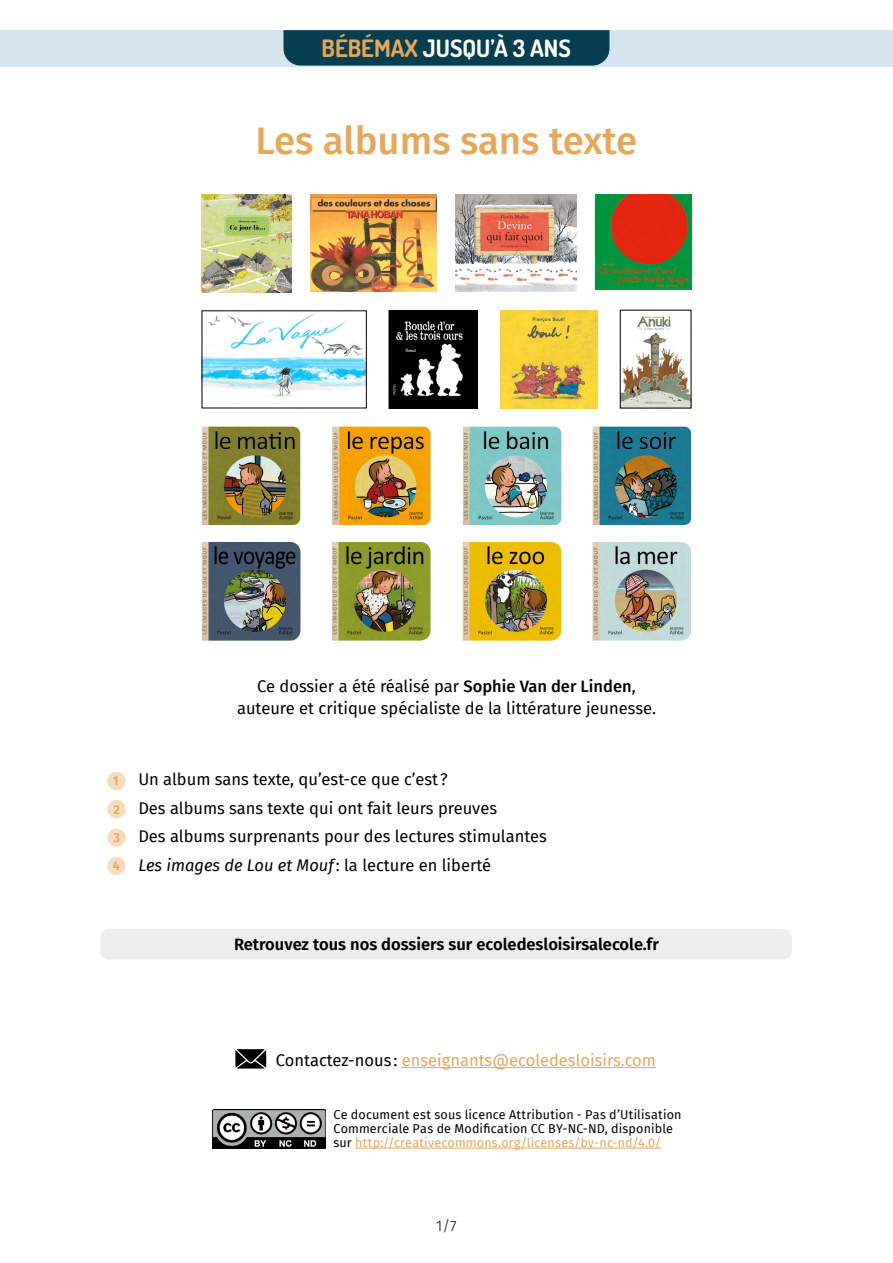
<style>
.page{position:relative;width:893px;height:1263px;background:#fff}
.page>*{position:absolute;margin:0;border:0;box-sizing:border-box;transform-origin:0 0}
.t1{font:500 38.4px "Fira Sans";color:#e8a757}
.t2{font:700 24px "Dosis";color:#fff}
.t3{font:16.5px/28.5px "Fira Sans";color:#000}
.t4{font:600 16.5px "Fira Sans";color:#000}
.t5{font:16.5px "Fira Sans";color:#e8a757}
.t6{font:300 15px "Fira Sans";color:#000}
.t7{font:600 12.9px/28.3px "Fira Sans";color:#e8a757;text-align:justify}
.t8{font:12.6px/14px "Fira Sans";letter-spacing:.01em;color:#000}
.s1{color:#e8a757}
.s2{font-weight:500}
.s3{font-style:italic}
.s4{color:#000}
</style>
<div class="page">
<div style="left:0;top:30px;width:893px;height:36px;background:#d4e5ef"></div>
<svg style="left:283px;top:30px;width:326px;height:36px;background:#0c4254"></svg>
<div style="left:100px;top:929px;width:692px;height:31px;background:#ededed;border-radius:9px"></div>
<hr style="left:402px;top:1067px;width:254px;height:1px;background:#e8a757">
<svg style="left:235px;top:1049px;width:32px;height:20px"></svg>
<img style="left:213px;top:1109px;width:112px;height:39px">
<hr style="left:355px;top:1148px;width:306px;height:1px;background:#e8a757">
<div style="left:107px;top:772px;width:19px;height:18px;background:#f7ddbe;border-radius:50%"></div>
<div style="left:107px;top:800px;width:19px;height:18px;background:#f7ddbe;border-radius:50%"></div>
<div style="left:107px;top:828px;width:19px;height:19px;background:#f7ddbe;border-radius:50%"></div>
<div style="left:107px;top:857px;width:19px;height:18px;background:#f7ddbe;border-radius:50%"></div>
<img style="left:202px;top:427px;width:98px;height:98px">
<img style="left:332px;top:427px;width:99px;height:98px">
<img style="left:463px;top:427px;width:98px;height:98px">
<img style="left:593px;top:427px;width:98px;height:98px">
<img style="left:463px;top:542px;width:98px;height:99px">
<img style="left:202px;top:542px;width:98px;height:99px">
<img style="left:332px;top:542px;width:99px;height:99px">
<img style="left:592px;top:542px;width:99px;height:99px">
<img style="left:204px;top:313px;width:160px;height:84px">
<img style="left:389px;top:311px;width:89px;height:97px">
<img style="left:500px;top:311px;width:97px;height:97px">
<img style="left:622px;top:316px;width:67px;height:90px">
<div style="left:620px;top:310px;width:71px;height:98px;border:1px solid #000"></div>
<img style="left:202px;top:194px;width:90px;height:98px">
<img style="left:311px;top:194px;width:125px;height:98px">
<img style="left:456px;top:194px;width:121px;height:98px">
<img style="left:596px;top:194px;width:95px;height:96px">
<h2 class="t2" style="left:322px;top:33px;width:251px"><span class="s1">BÉBÉMAX</span> JUSQU’À 3 ANS</h2>
<h1 class="t1" style="left:256px;top:110px;width:383px">Les albums sans texte</h1>
<p class="t3" style="left:237px;top:674px;width:420px;line-height:22.5px;text-align:center">Ce dossier a été réalisé par <span class="s2">Sophie Van der Linden</span>, auteure et critique spécialiste de la littérature jeunesse.</p>
<p class="t7" style="left:113px;top:766px;width:9px">1<br>2<br>3<br>4</p>
<p class="t3" style="left:138px;top:765px;width:410px">Un album sans texte, qu’est-ce que c’est ?<br>Des albums sans texte qui ont fait leurs preuves<br>Des albums surprenants pour des lectures stimulantes <span class="s3">Les images de Lou et Mouf</span>: la lecture en liberté</p>
<p class="t4" style="left:234px;top:930px;width:426px">Retrouvez tous nos dossiers sur ecoledesloisirsalecole.fr</p>
<p class="t5" style="left:276px;top:1048px;width:382px"><span class="s4">Contactez-nous :</span> enseignants@ecoledesloisirs.com</p>
<p class="t8" style="left:333px;top:1107px;width:350px">Ce document est sous licence Attribution - Pas d’Utilisation<br>Commerciale Pas de Modification CC BY-NC-ND, disponible sur <span class="s1">http://creativecommons.org/licenses/by-nc-nd/4.0/</span></p>
<p class="t6" style="left:436px;top:1215px;width:22px">1/7</p>
</div>
